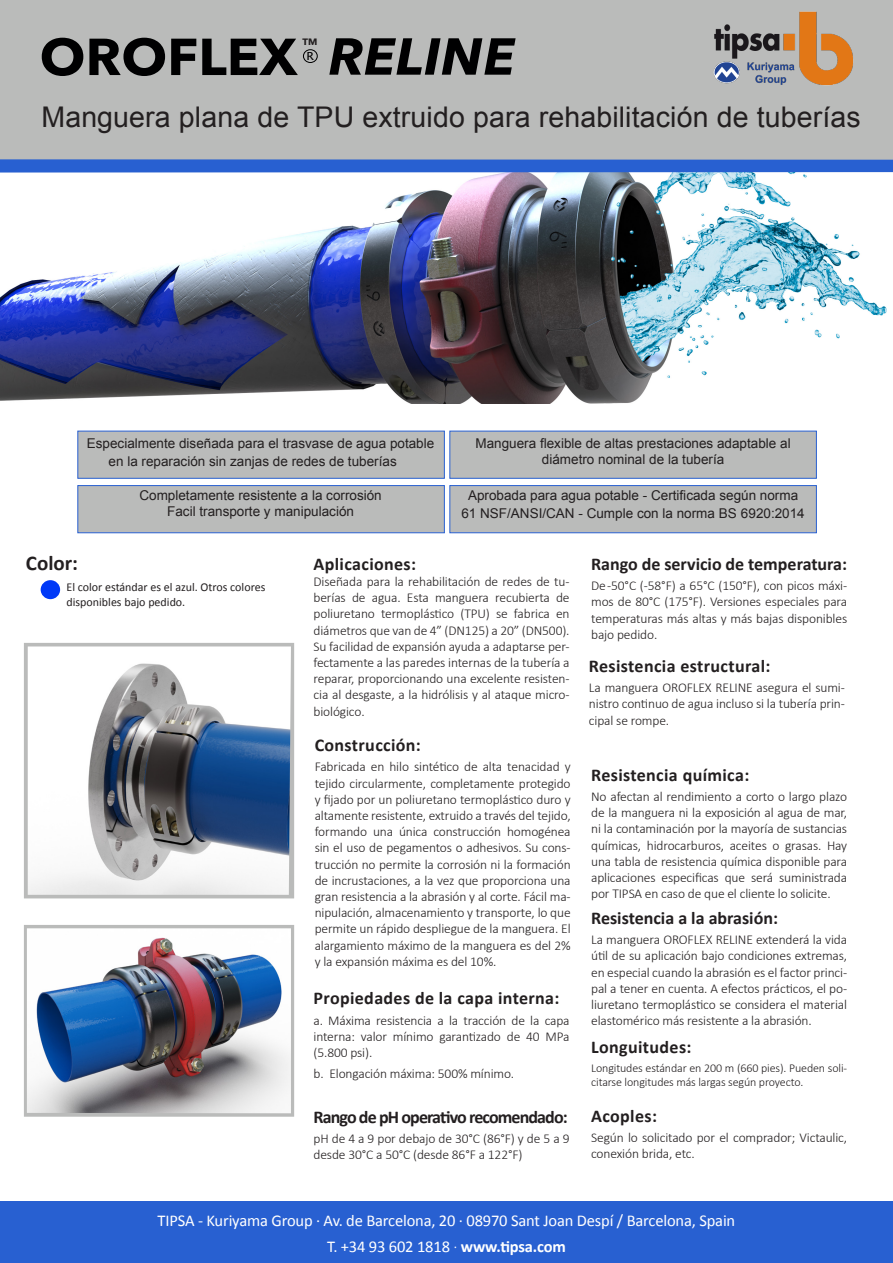
<style>
.page{position:relative;width:893px;height:1263px;background:#fff}
.page>*{position:absolute;margin:0;border:0;box-sizing:border-box;transform-origin:0 0}
.t1{font:700 51.3px "Avenir Next";color:#000001;scale:1.05 1}
.t2{font:28.5px "Arial";letter-spacing:.005em;color:#231f20}
.t3{font:700 21px "Calibri";color:#231f20}
.Titulos_de_Parrafos{font:700 18px "Calibri";letter-spacing:.02em;color:#231f20}
.JLV{font:700 18px "Calibri";letter-spacing:.015em;color:#231f20}
.Titulos_de_Parrafos-2{font:700 18px "Calibri";letter-spacing:-.05em;color:#231f20}
.Titulos_de_Parrafos-3{font:700 18px "Calibri";color:#231f20}
.t4{font:16.5px/26.7px "Calibri";letter-spacing:-.01em;color:#fff;text-align:center}
.JLV-2{font:300 13.5px/16.2px "Calibri";letter-spacing:-.01em;color:#231f20;text-align:justify}
.Titulos_de_Parrafos-4{font:300 13.5px/16.2px "Calibri";letter-spacing:-.01em;color:#231f20;text-align:justify}
.t5{font:13.5px "Arial";color:#231f20}
.JLV-3{font:300 12px/14.4px "Calibri";letter-spacing:-.01em;color:#231f20}
.t6{font:12px/14.4px "Calibri";color:#231f20}
.t7{font:11.1px "Lucida Grande";color:#000001;scale:1.08 1}
.t8{font:700 9.3px "Avenir Next";color:#231f20;scale:1.05 1}
.s1{font-style:italic}
.s2{font-weight:300}
.s3{font-weight:700}
</style>
<div class="page">
<div style="left:24px;top:925px;width:270px;height:192px;background:linear-gradient(to right,#b4b5b4,#c8c9c8);border:2px solid #babbba"></div>
<div style="left:24px;top:643px;width:270px;height:255px;background:#cbcbcb;border:2px solid #babbba"></div>
<img style="left:0;top:173px;width:887px;height:230px">
<img style="left:27px;top:928px;width:264px;height:185px">
<img style="left:28px;top:646px;width:263px;height:249px">
<div style="left:77px;top:431px;width:368px;height:48px;background:#babbba;border:1px solid #2860d1"></div>
<div style="left:449px;top:431px;width:368px;height:48px;background:#babbba;border:1px solid #2860d1"></div>
<div style="left:77px;top:485px;width:368px;height:48px;background:#babbba;border:1px solid #2860d1"></div>
<div style="left:449px;top:485px;width:368px;height:48px;background:#babbba;border:1px solid #2860d1"></div>
<div style="left:41px;top:580px;width:19px;height:19px;background:#0039f7;border-radius:50%"></div>
<div style="left:0;top:0;width:893px;height:159px;background:#babbba"></div>
<img style="left:713px;top:11px;width:140px;height:75px">
<div style="left:0;top:159px;width:893px;height:14px;background:#2860d1"></div>
<div style="left:303px;top:49px;width:15px;height:14px;border:1px solid #000001;border-radius:50%"></div>
<div style="left:0;top:1201px;width:893px;height:62px;background:#2860d1"></div>
<h1 class="t1" style="left:40px;top:13px;width:454px">OROFLEX <span class="s1">RELINE</span></h1>
<p class="t8" style="left:302px;top:34px;width:16px">TM</p>
<p class="t7" style="left:307px;top:49px;width:9px">R</p>
<h2 class="t2" style="left:41px;top:98px;width:821px">Manguera plana de TPU extruido para rehabilitación de tuberías</h2>
<p class="t5" style="left:87px;top:434px;width:349px">Especialmente diseñada para el trasvase de agua potable</p>
<p class="t5" style="left:109px;top:452px;width:290px">en la reparación sin zanjas de redes de tuberías</p>
<p class="t5" style="left:139px;top:487px;width:244px">Completamente resistente a la corrosión</p>
<p class="t5" style="left:167px;top:503px;width:188px">Facil transporte y manipulación</p>
<p class="t5" style="left:475px;top:434px;width:317px">Manguera flexible de altas prestaciones adaptable al</p>
<p class="t5" style="left:542px;top:450px;width:184px">diámetro nominal de la tubería</p>
<p class="t5" style="left:468px;top:487px;width:332px">Aprobada para agua potable - Certificada según norma</p>
<p class="t5" style="left:461px;top:505px;width:345px">61 NSF/ANSI/CAN - Cumple con la norma BS 6920:2014</p>
<p class="t3" style="left:26px;top:548px;width:54px">Color:</p>
<p class="t6" style="left:67px;top:580px;width:200px">El color estándar es el azul. Otros colores disponibles bajo pedido.</p>
<p class="Titulos_de_Parrafos" style="left:314px;top:551px;width:104px">Aplicaciones:</p>
<p class="Titulos_de_Parrafos-4" style="left:314px;top:573px;width:258px">Diseñada para la rehabilitación de redes de tu&shy;berías de agua. Esta manguera recubierta de poliuretano termoplástico (TPU) se fabrica en diámetros que van de 4” (DN125) a 20” (DN500).<br>Su facilidad de expansión ayuda a adaptarse per&shy;fectamente a las paredes internas de la tubería a reparar, proporcionando una excelente resisten&shy;cia al desgaste, a la hidrólisis y al ataque micro&shy;biológico.</p>
<p class="JLV" style="left:315px;top:732px;width:108px">Construcción:</p>
<p class="JLV-2" style="left:315px;top:759px;width:258px">Fabricada en hilo sintético de alta tenacidad y tejido circularmente, completamente protegido y fijado por un poliuretano termoplástico duro y altamente resistente, extruido a través del tejido, formando una única construcción homogénea sin el uso de pegamentos o adhesivos. Su cons&shy;trucción no permite la corrosión ni la formación de incrustaciones, a la vez que proporciona una gran resistencia a la abrasión y al corte. Fácil ma&shy;nipulación, almacenamiento y transporte, lo que permite un rápido despliegue de la manguera. El alargamiento máximo de la manguera es del 2% y la expansión máxima es del 10%.</p>
<p class="Titulos_de_Parrafos" style="left:314px;top:986px;width:247px">Propiedades de la capa interna:</p>
<p class="JLV-2" style="left:314px;top:1012px;width:258px">a. Máxima resistencia a la tracción de la capa interna: valor mínimo garantizado de 40 MPa (5.800 psi).</p>
<p class="JLV-2" style="left:314px;top:1065px;width:202px">b. Elongación máxima: 500% mínimo.</p>
<p class="Titulos_de_Parrafos-2" style="left:314px;top:1104px;width:256px">Rango de pH operativo recomendado:</p>
<p class="JLV-2" style="left:314px;top:1130px;width:258px">pH de 4 a 9 por debajo de 30°C (86°F) y de 5 a 9 desde 30°C a 50°C (desde 86°F a 122°F)</p>
<p class="Titulos_de_Parrafos-3" style="left:591px;top:551px;width:257px">Rango de servicio de temperatura:</p>
<p class="JLV-2" style="left:591px;top:577px;width:258px">De -50°C (-58°F) a 65°C (150°F), con picos máxi&shy;mos de 80°C (175°F). Versiones especiales para temperaturas más altas y más bajas disponibles bajo pedido.</p>
<p class="Titulos_de_Parrafos" style="left:589px;top:653px;width:183px">Resistencia estructural:</p>
<p class="JLV-2" style="left:589px;top:679px;width:257px">La manguera OROFLEX RELINE asegura el sumi&shy;nistro continuo de agua incluso si la tubería prin&shy;cipal se rompe.</p>
<p class="JLV" style="left:591px;top:762px;width:160px">Resistencia química:</p>
<p class="JLV-2" style="left:591px;top:788px;width:258px">No afectan al rendimiento a corto o largo plazo de la manguera ni la exposición al agua de mar, ni la contaminación por la mayoría de sustancias químicas, hidrocarburos, aceites o grasas. Hay una tabla de resistencia química disponible para aplicaciones especificas que será suministrada por TIPSA en caso de que el cliente lo solicite.</p>
<p class="JLV" style="left:591px;top:905px;width:188px">Resistencia a la abrasión:</p>
<p class="JLV-2" style="left:591px;top:931px;width:257px">La manguera OROFLEX RELINE extenderá la vida útil de su aplicación bajo condiciones extremas, en especial cuando la abrasión es el factor princi&shy;pal a tener en cuenta. A efectos prácticos, el po&shy;liuretano termoplástico se considera el material elastomérico más resistente a la abrasión.</p>
<p class="Titulos_de_Parrafos" style="left:591px;top:1034px;width:102px">Longuitudes:</p>
<p class="JLV-3" style="left:591px;top:1060px;width:257px">Longitudes estándar en 200 m (660 pies). Pueden soli&shy;citarse longitudes más largas según proyecto.</p>
<p class="Titulos_de_Parrafos" style="left:591px;top:1103px;width:67px">Acoples:</p>
<p class="JLV-2" style="left:591px;top:1129px;width:257px">Según lo solicitado por el comprador; Victaulic, conexión brida, etc.</p>
<p class="t4" style="left:158px;top:1206px;width:579px">TIPSA - Kuriyama Group · Av. de Barcelona, 20 · 08970 Sant Joan Despí / Barcelona, Spain<br>T. +34 93 602 1818 <span class="s2">·</span> <span class="s3">www.tipsa.com</span></p>
</div>
